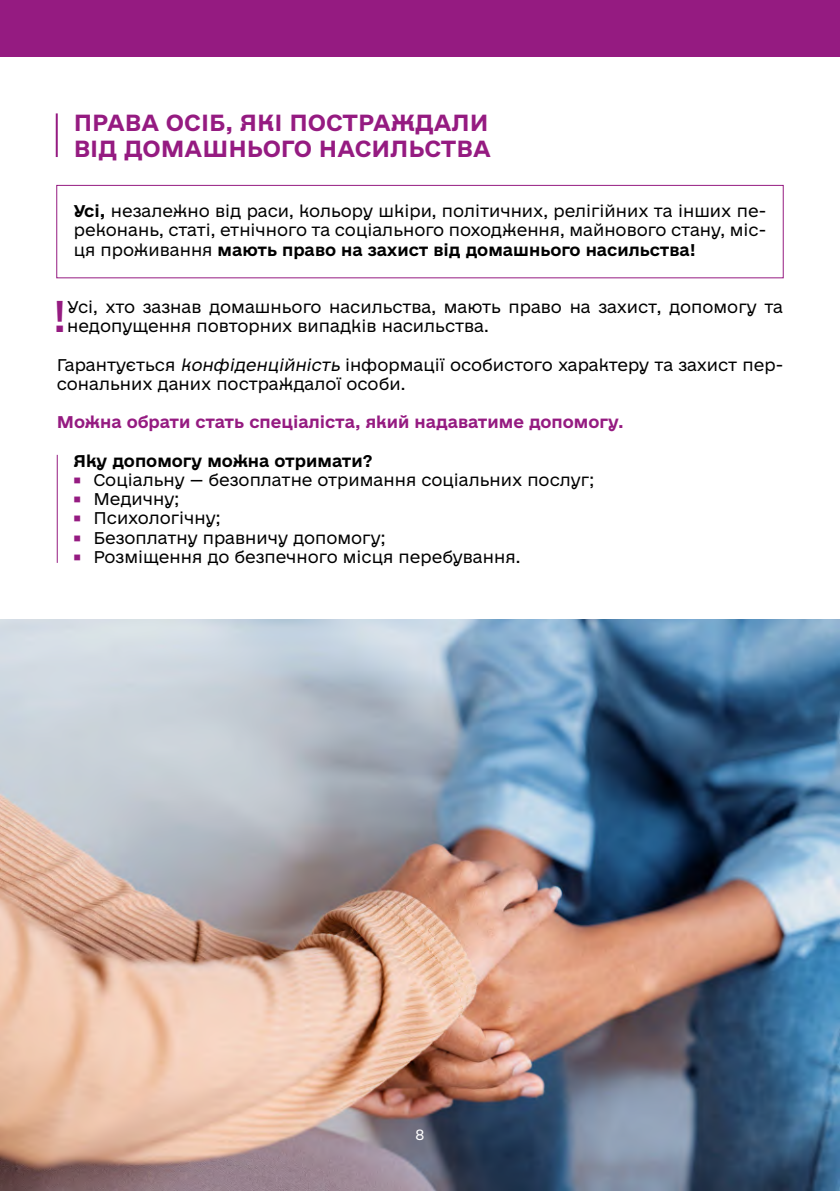
<style>
.page{position:relative;width:840px;height:1191px;background:#fff}
.page>*{position:absolute;margin:0;border:0;box-sizing:border-box;transform-origin:0 0}
.t1{font:41.8px "e Ukraine Head Regular";color:#951b81}
.t2{font:22px/26.4px "e Ukraine Head Bold";color:#951b81}
.t3{font:16px/19.2px "e Ukraine Head Light";color:#000}
.t4{font:16px "e Ukraine Head Bold";color:#000}
.t5{font:16px "e Ukraine Head Bold";color:#951b81}
.t6{font:14px "e Ukraine Head Light";color:#fff}
.t7{font:7px "Apple Myungjo";color:#951b81}
.s1{font-family:"e Ukraine Head Bold"}
.s2{font-family:"e Ukraine Head Light"}
.s3{font-style:italic}
</style>
<div class="page">
<img style="left:0;top:619px;width:839px;height:572px">
<div style="left:56px;top:185px;width:727px;height:93px;border:1px solid #951b81"></div>
<hr style="left:56px;top:113px;width:2px;height:44px;background:#951b81">
<div style="left:0;top:0;width:839px;height:57px;background:#951b81"></div>
<hr style="left:57px;top:455px;width:1px;height:108px;background:#951b81">
<h2 class="t2" style="left:74px;top:110px;width:418px">ПРАВА ОСІБ, ЯКІ ПОСТРАЖДАЛИ<br>ВІД ДОМАШНЬОГО НАСИЛЬСТВА</h2>
<p class="t3" style="left:74px;top:202px;width:693px"><span class="s1">Усі,</span> незалежно від раси, кольору шкіри, політичних, релігійних та інших пе&shy;реконань, статі, етнічного та соціального походження, майнового стану, міс-</p>
<p class="t4" style="left:74px;top:241px;width:623px"><span class="s2">ця проживання</span> мають право на захист від домашнього насильства!</p>
<h1 class="t1" style="left:53px;top:293px;width:16px">!</h1>
<p class="t3" style="left:67px;top:298px;width:717px">Усі, хто зазнав домашнього насильства, мають право на захист, допомогу та недопущення повторних випадків насильства.</p>
<p class="t3" style="left:57px;top:355px;width:727px">Гарантується <span class="s3">конфіденційність</span>інформації особистого характеру та захист пер&shy;сональних даних постраждалої особи.</p>
<p class="t5" style="left:57px;top:413px;width:568px">Можна обрати стать спеціаліста, який надаватиме допомогу.</p>
<p class="t4" style="left:74px;top:452px;width:300px">Яку допомогу можна отримати?</p>
<p class="t7" style="left:74px;top:476px;width:8px">█</p>
<p class="t3" style="left:93px;top:471px;width:502px">Соціальну — безоплатне отримання соціальних послуг;</p>
<p class="t7" style="left:74px;top:496px;width:8px">█</p>
<p class="t3" style="left:93px;top:490px;width:87px">Медичну;</p>
<p class="t7" style="left:74px;top:515px;width:8px">█</p>
<p class="t3" style="left:93px;top:509px;width:128px">Психологічну;</p>
<p class="t7" style="left:74px;top:534px;width:8px">█</p>
<p class="t3" style="left:93px;top:528px;width:293px">Безоплатну правничу допомогу;</p>
<p class="t7" style="left:74px;top:553px;width:8px">█</p>
<p class="t3" style="left:93px;top:547px;width:428px">Розміщення до безпечного місця перебування.</p>
<p class="t6" style="left:415px;top:1126px;width:10px">8</p>
</div>
